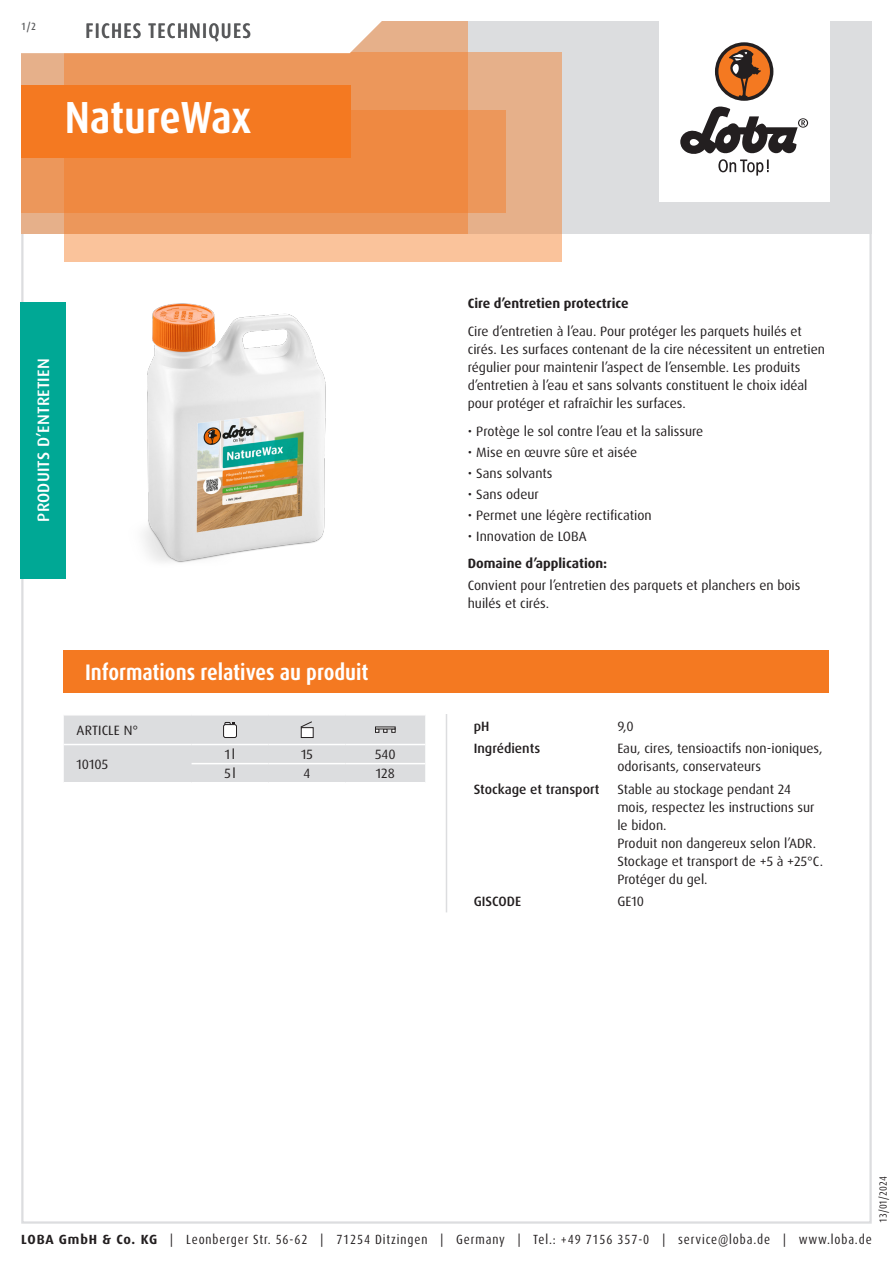
<style>
.page{position:relative;width:893px;height:1263px;background:#fff}
.page>*{position:absolute;margin:0;border:0;box-sizing:border-box;transform-origin:0 0}
.Produktname_weiss{font:700 condensed 45px "Dax Pro";letter-spacing:-.005em;color:#fff}
.Abschnitt{font:700 condensed 22.5px "Dax Pro";color:#fff}
.TI{font:500 condensed 21px "Dax Pro";letter-spacing:.06em;color:#57585a}
.Produktart_Reinigung-Pflege{font:500 16.5px "Dax Pro";letter-spacing:.01em;color:#fff}
.Text{font:13.5px/18px "Dax Pro";color:#231f20}
.Text_ohne_Silbentrennung{font:13.5px/18px "Dax Pro";color:#231f20}
.Text_Bold{font:700 13.5px "Dax Pro";color:#231f20}
.Text_Medium{font:500 13.5px "Dax Pro";color:#231f20}
.Text_zentriert{font:13.5px "Dax Pro";color:#231f20}
.Text_Großbuchstaben{font:13.5px "Dax Pro";letter-spacing:.01em;color:#231f20}
.t1{font:condensed 13.35px "Dax Pro";letter-spacing:.065em;color:#231f20}
.t2{font:condensed 10.5px "Dax Pro";color:#231f20}
.t3{font:500 condensed 10.5px "Dax Pro";color:#57585a}
.s1{font-weight:700;font-stretch:normal}
</style>
<div class="page">
<hr style="left:446px;top:714px;width:1px;height:198px;background:#dcdddf">
<svg style="left:64px;top:715px;width:361px;height:67px;background:#dcdddf"></svg>
<div style="left:64px;top:650px;width:765px;height:43px;background:#f47921"></div>
<img style="left:144px;top:303px;width:182px;height:260px">
<div style="left:20px;top:302px;width:46px;height:276px;background:#00a895"></div>
<div style="left:21px;top:21px;width:851px;height:213px;background:#dcdddf"></div>
<div style="left:659px;top:0;width:170px;height:202px;background:#fff"></div>
<svg style="left:680px;top:106px;width:128px;height:70px"></svg>
<div style="left:715px;top:42px;width:58px;height:59px;background:#231f20;border-radius:50%"></div>
<svg style="left:718px;top:45px;width:52px;height:52px"></svg>
<div style="left:64px;top:52px;width:497px;height:209px;background:linear-gradient(to right,#fec79f,#efb992)"></div>
<div style="left:21px;top:111px;width:485px;height:102px;background:#ec975b"></div>
<svg style="left:21px;top:21px;width:447px;height:213px;background:#ed9150"></svg>
<svg style="left:21px;top:21px;width:411px;height:34px;background:#faede4"></svg>
<div style="left:21px;top:85px;width:330px;height:72px;background:#f47921"></div>
<p class="t3" style="left:21px;top:19px;width:16px">1/2</p>
<p class="TI" style="left:86px;top:17px;width:167px">FICHES TECHNIQUES</p>
<p class="Produktname_weiss" style="left:65px;top:89px;width:188px">NatureWax</p>
<p class="Produktart_Reinigung-Pflege" style="left:33px;top:522px;width:165px;rotate:-90deg">PRODUITS D’ENTRETIEN</p>
<p class="Abschnitt" style="left:85px;top:658px;width:285px">Informations relatives au produit</p>
<p class="Text_Großbuchstaben" style="left:77px;top:721px;width:63px">ARTICLE N°</p>
<p class="Text" style="left:77px;top:755px;width:33px">10105</p>
<p class="Text_zentriert" style="left:225px;top:746px;width:12px">1l</p>
<p class="Text_zentriert" style="left:301px;top:746px;width:13px">15</p>
<p class="Text_zentriert" style="left:375px;top:746px;width:22px">540</p>
<p class="Text_zentriert" style="left:224px;top:765px;width:13px">5l</p>
<p class="Text_zentriert" style="left:304px;top:765px;width:8px">4</p>
<p class="Text_zentriert" style="left:376px;top:765px;width:20px">128</p>
<p class="Text_Bold" style="left:468px;top:295px;width:162px">Cire d’entretien protectrice</p>
<p class="Text" style="left:468px;top:323px;width:359px">Cire d’entretien à l’eau. Pour protéger les parquets huilés et cirés. Les surfaces contenant de la cire nécessitent un entretien régulier pour maintenir l’aspect de l’ensemble. Les produits d’entretien à l’eau et sans solvants constituent le choix idéal pour protéger et rafraîchir les surfaces.</p>
<p class="Text" style="left:468px;top:422px;width:237px">• Protège le sol contre l’eau et la salissure</p>
<p class="Text" style="left:468px;top:443px;width:171px">• Mise en œuvre sûre et aisée</p>
<p class="Text" style="left:468px;top:464px;width:86px">• Sans solvants</p>
<p class="Text" style="left:468px;top:485px;width:73px">• Sans odeur</p>
<p class="Text" style="left:468px;top:506px;width:185px">• Permet une légère rectification</p>
<p class="Text" style="left:468px;top:527px;width:120px">• Innovation de LOBA</p>
<p class="Text_Bold" style="left:468px;top:555px;width:141px">Domaine d’application:</p>
<p class="Text" style="left:468px;top:576px;width:334px">Convient pour l’entretien des parquets et planchers en bois huilés et cirés.</p>
<p class="Text_Medium" style="left:474px;top:717px;width:17px">pH</p>
<p class="Text_ohne_Silbentrennung" style="left:617px;top:717px;width:18px">9,0</p>
<p class="Text_Medium" style="left:474px;top:740px;width:68px">Ingrédients</p>
<p class="Text_ohne_Silbentrennung" style="left:617px;top:739px;width:207px">Eau, cires, tensioactifs non-ioniques, odorisants, conservateurs</p>
<p class="Text_Medium" style="left:474px;top:780px;width:127px">Stockage et transport</p>
<p class="Text_ohne_Silbentrennung" style="left:617px;top:780px;width:199px">Stable au stockage pendant 24 mois, respectez les instructions sur le bidon.</p>
<p class="Text_ohne_Silbentrennung" style="left:617px;top:834px;width:200px">Produit non dangereux selon l’ADR.</p>
<p class="Text_ohne_Silbentrennung" style="left:617px;top:852px;width:207px">Stockage et transport de +5 à +25°C.<br>Protéger du gel.</p>
<p class="Text_Medium" style="left:474px;top:893px;width:49px">GISCODE</p>
<p class="Text_ohne_Silbentrennung" style="left:617px;top:893px;width:28px">GE10</p>
<p class="t2" style="left:876px;top:1222px;width:48px;rotate:-90deg">13/01/2024</p>
<p class="t1" style="left:21px;top:1230px;width:852px"><span class="s1">LOBA GmbH &amp; Co. KG</span> | Leonberger Str. 56-62 | 71254 Ditzingen | Germany | Tel.: +49 7156 357-0 | service@loba.de | www.loba.de</p>
</div>
